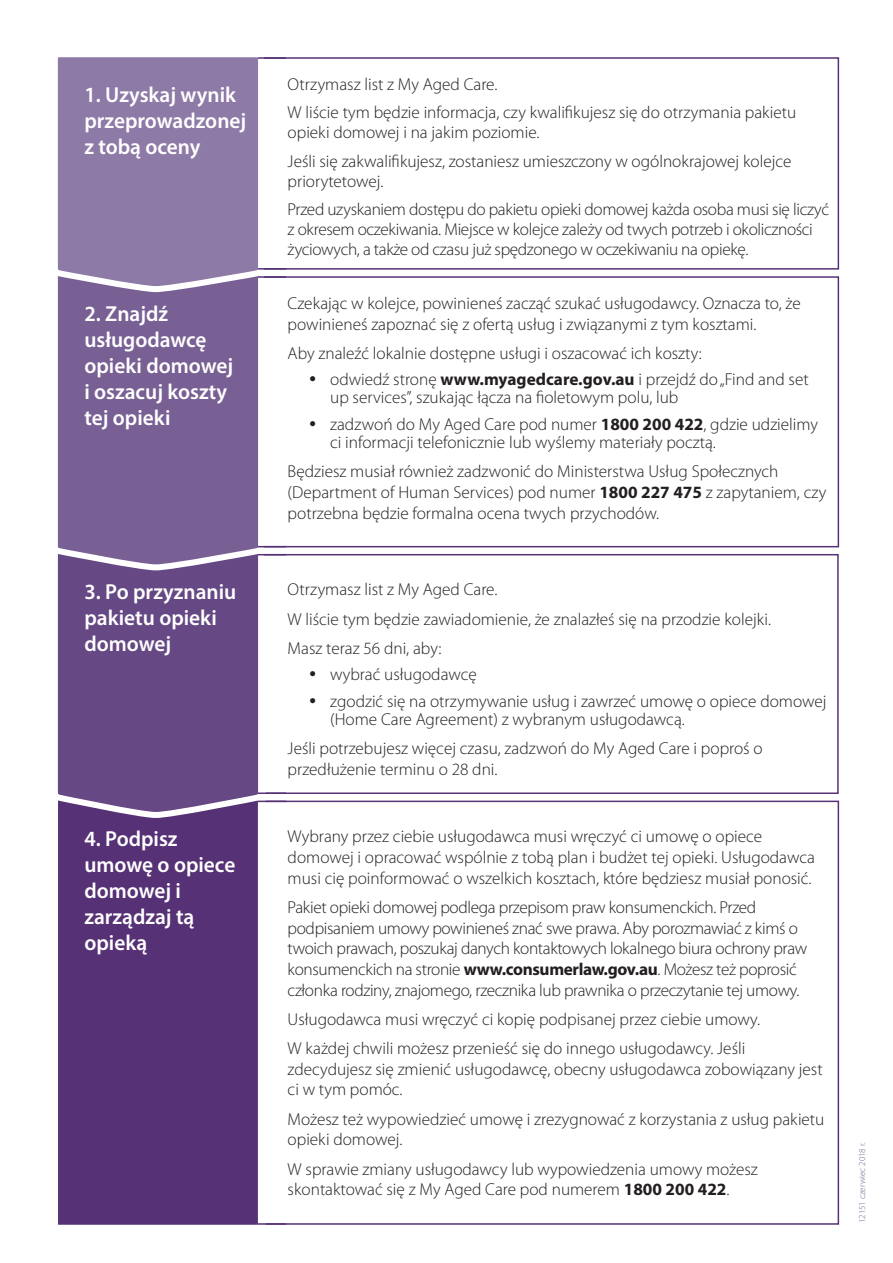
<style>
.page{position:relative;width:893px;height:1263px;background:#fff}
.page>*{position:absolute;margin:0;border:0;box-sizing:border-box;transform-origin:0 0}
.H2-_TABLE{font:600 21.75px/26.1px "Myriad Pro";color:#fff}
.Body{font:300 17.25px/20.7px "Myriad Pro";color:#231f20}
.Body-2{font:300 17.25px/20.7px "Myriad Pro";letter-spacing:-.02em;color:#231f20}
.t1{font:300 9px "Myriad Pro";color:#786095}
.s1{font-weight:700}
</style>
<div class="page">
<div style="left:54px;top:57px;width:785px;height:213px;border:2px solid #573175"></div>
<div style="left:57px;top:554px;width:782px;height:240px;border:2px solid #573175"></div>
<div style="left:54px;top:780px;width:208px;height:449px;background:#573175;border-radius:4px"></div>
<div style="left:50px;top:776px;width:216px;height:456px;border:8px solid #fff;border-radius:4px"></div>
<svg style="left:50px;top:573px;width:217px;height:248px;background:#745a8f"></svg>
<svg style="left:57px;top:295px;width:210px;height:278px;background:#816b9c"></svg>
<svg style="left:54px;top:57px;width:213px;height:238px;background:#9785ae"></svg>
<svg style="left:258px;top:801px;width:28px;height:1px"></svg>
<hr style="left:258px;top:1223px;width:28px;height:2px;background:#573175">
<hr style="left:258px;top:792px;width:28px;height:2px;background:#573175">
<svg style="left:258px;top:554px;width:28px;height:1px"></svg>
<svg style="left:258px;top:546px;width:28px;height:1px"></svg>
<hr style="left:258px;top:276px;width:28px;height:2px;background:#573175">
<hr style="left:258px;top:268px;width:28px;height:2px;background:#573175">
<hr style="left:258px;top:57px;width:28px;height:2px;background:#573175">
<p class="H2-_TABLE" style="left:84px;top:81px;width:163px">1. Uzyskaj wynik przeprowadzonej z tobą oceny</p>
<p class="Body" style="left:288px;top:74px;width:211px">Otrzymasz list z My Aged Care.</p>
<p class="Body" style="left:288px;top:103px;width:510px;line-height:20px">W liście tym będzie informacja, czy kwalifikujesz się do otrzymania pakietu opieki domowej i na jakim poziomie.</p>
<p class="Body" style="left:288px;top:151px;width:505px;line-height:20px">Jeśli się zakwalifikujesz, zostaniesz umieszczony w ogólnokrajowej kolejce priorytetowej.</p>
<p class="Body-2" style="left:288px;top:200px;width:543px;line-height:20px">Przed uzyskaniem dostępu do pakietu opieki domowej każda osoba musi się liczyć z okresem oczekiwania. Miejsce w kolejce zależy od twych potrzeb i okoliczności życiowych, a także od czasu już spędzonego w oczekiwaniu na opiekę.</p>
<p class="H2-_TABLE" style="left:84px;top:300px;width:150px">2. Znajdź usługodawcę opieki domowej i oszacuj koszty tej opieki</p>
<p class="Body" style="left:288px;top:293px;width:515px">Czekając w kolejce, powinieneś zacząć szukać usługodawcy. Oznacza to, że powinieneś zapoznać się z ofertą usług i związanymi z tym kosztami.</p>
<p class="Body" style="left:288px;top:343px;width:416px">Aby znaleźć lokalnie dostępne usługi i oszacować ich koszty:</p>
<p class="Body" style="left:330px;top:371px;width:480px;line-height:18px">odwiedź stronę <span class="s1">www.myagedcare.gov.au</span> i przejdź do „Find and set up services”, szukając łącza na fioletowym polu, lub</p>
<p class="Body" style="left:330px;top:415px;width:489px;line-height:18px">zadzwoń do My Aged Care pod numer <span class="s1">1800 200 422</span>, gdzie udzielimy ci informacji telefonicznie lub wyślemy materiały pocztą.</p>
<p class="Body" style="left:288px;top:461px;width:540px">Będziesz musiał również zadzwonić do Ministerstwa Usług Społecznych (Department of Human Services) pod numer <span class="s1">1800 227 475</span> z zapytaniem, czy potrzebna będzie formalna ocena twych przychodów.</p>
<p class="H2-_TABLE" style="left:84px;top:578px;width:153px">3. Po przyznaniu pakietu opieki domowej</p>
<p class="Body" style="left:288px;top:580px;width:211px">Otrzymasz list z My Aged Care.</p>
<p class="Body" style="left:288px;top:609px;width:485px">W liście tym będzie zawiadomienie, że znalazłeś się na przodzie kolejki.</p>
<p class="Body" style="left:288px;top:638px;width:155px">Masz teraz 56 dni, aby:</p>
<p class="Body" style="left:330px;top:664px;width:148px">wybrać usługodawcę</p>
<p class="Body" style="left:330px;top:692px;width:498px;line-height:18px">zgodzić się na otrzymywanie usług i zawrzeć umowę o opiece domowej (Home Care Agreement) z wybranym usługodawcą.</p>
<p class="Body" style="left:288px;top:738px;width:476px">Jeśli potrzebujesz więcej czasu, zadzwoń do My Aged Care i poproś o przedłużenie terminu o 28 dni.</p>
<p class="H2-_TABLE" style="left:84px;top:825px;width:152px">4. Podpisz umowę o opiece domowej i zarządzaj tą opieką</p>
<p class="Body" style="left:288px;top:826px;width:529px">Wybrany przez ciebie usługodawca musi wręczyć ci umowę o opiece domowej i opracować wspólnie z tobą plan i budżet tej opieki. Usługodawca musi cię poinformować o wszelkich kosztach, które będziesz musiał ponosić.</p>
<p class="Body-2" style="left:288px;top:897px;width:521px">Pakiet opieki domowej podlega przepisom praw konsumenckich. Przed podpisaniem umowy powinieneś znać swe prawa. Aby porozmawiać z kimś o twoich prawach, poszukaj danych kontaktowych lokalnego biura ochrony praw konsumenckich na stronie <span class="s1">www.consumerlaw.gov.au</span>. Możesz też poprosić członka rodziny, znajomego, rzecznika lub prawnika o przeczytanie tej umowy.</p>
<p class="Body" style="left:288px;top:1009px;width:474px">Usługodawca musi wręczyć ci kopię podpisanej przez ciebie umowy.</p>
<p class="Body" style="left:288px;top:1038px;width:536px">W każdej chwili możesz przenieść się do innego usługodawcy. Jeśli zdecydujesz się zmienić usługodawcę, obecny usługodawca zobowiązany jest ci w tym pomóc.</p>
<p class="Body" style="left:288px;top:1109px;width:538px">Możesz też wypowiedzieć umowę i zrezygnować z korzystania z usług pakietu opieki domowej.</p>
<p class="Body" style="left:288px;top:1159px;width:472px">W sprawie zmiany usługodawcy lub wypowiedzenia umowy możesz skontaktować się z My Aged Care pod numerem <span class="s1">1800 200 422</span>.</p>
<p class="t1" style="left:857px;top:1223px;width:82px;rotate:-90deg">12151 czerwiec 2018 r.</p>
</div>
